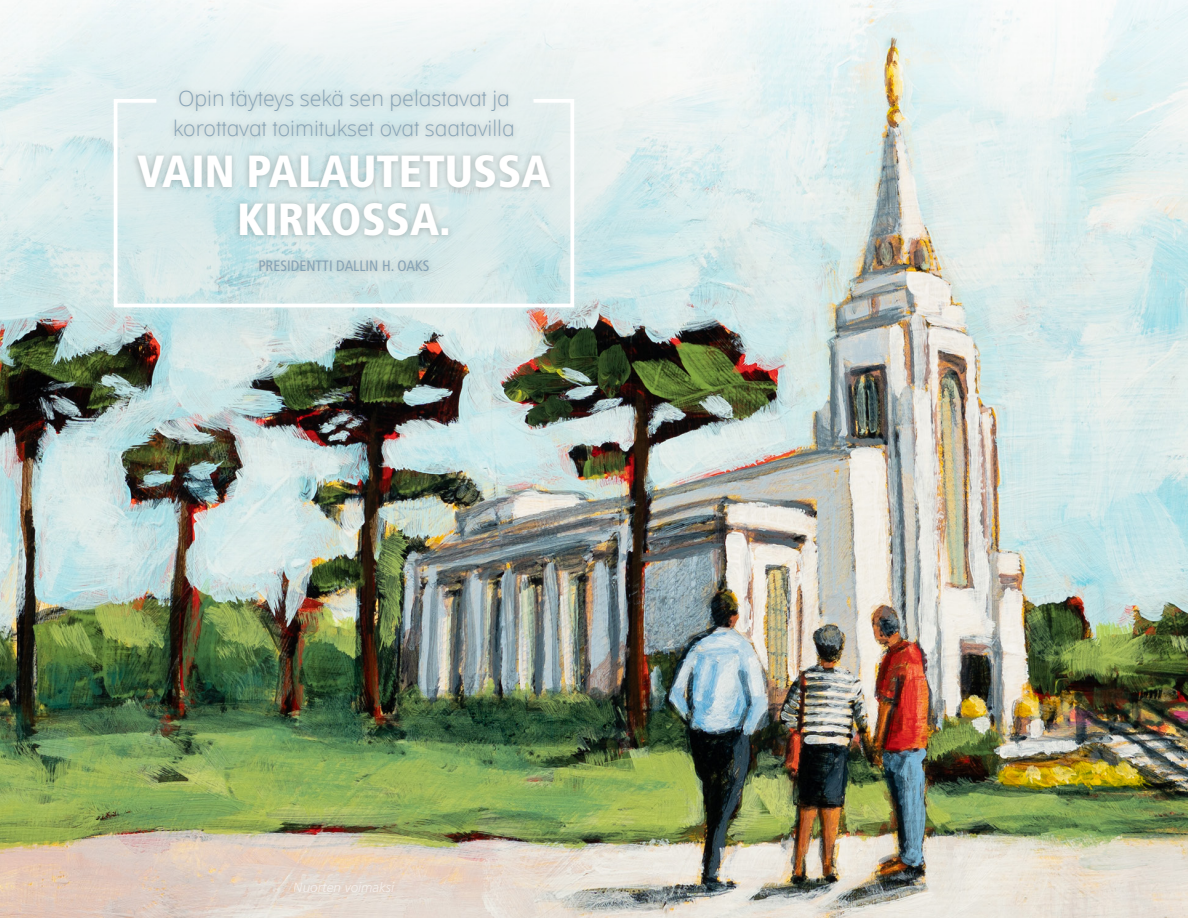
<style>
.page{position:relative;width:1188px;height:918px;background:#fff}
.page>*{position:absolute;margin:0;border:0;box-sizing:border-box;transform-origin:0 0}
.artcl5_p1_figure_ima{font:900 condensed 45px/48px "Frutigerlds Lat";color:#fff;text-align:center}
.artcl5_p1_figure_ima-2{font:300 21.45px/30px "Dots Solidlds Lat";color:#87a3b6}
.artcl5_p1_figure_ima-3{font:condensed 15px "Frutigerlds Lat";color:#87a3b6}
.t1{font:italic 300 13.5px "Frutigerlds Lat";color:#fff}
</style>
<div class="page">
<img style="left:0;top:0;width:1188px;height:918px">
<svg style="left:33px;top:2px;width:635px;height:336px"></svg>
<div style="left:107px;top:93px;width:474px;height:221px;background:#fff;opacity:.25"></div>
<svg style="left:112px;top:97px;width:464px;height:212px;background:#daeaeb"></svg>
<div style="left:131px;top:83px;width:426px;height:195px;background:#000;opacity:.25"></div>
<p class="artcl5_p1_figure_ima-2" style="left:173px;top:83px;width:343px">Opin täyteys sekä sen pelastavat ja korottavat toimitukset ovat saatavilla</p>
<p class="artcl5_p1_figure_ima" style="left:137px;top:147px;width:415px">VAIN PALAUTETUSSA<br>KIRKOSSA.</p>
<p class="artcl5_p1_figure_ima-3" style="left:258px;top:254px;width:173px">PRESIDENTTI DALLIN H. OAKS</p>
<p class="t1" style="left:294px;top:878px;width:102px">Nuorten voimaksi</p>
</div>
